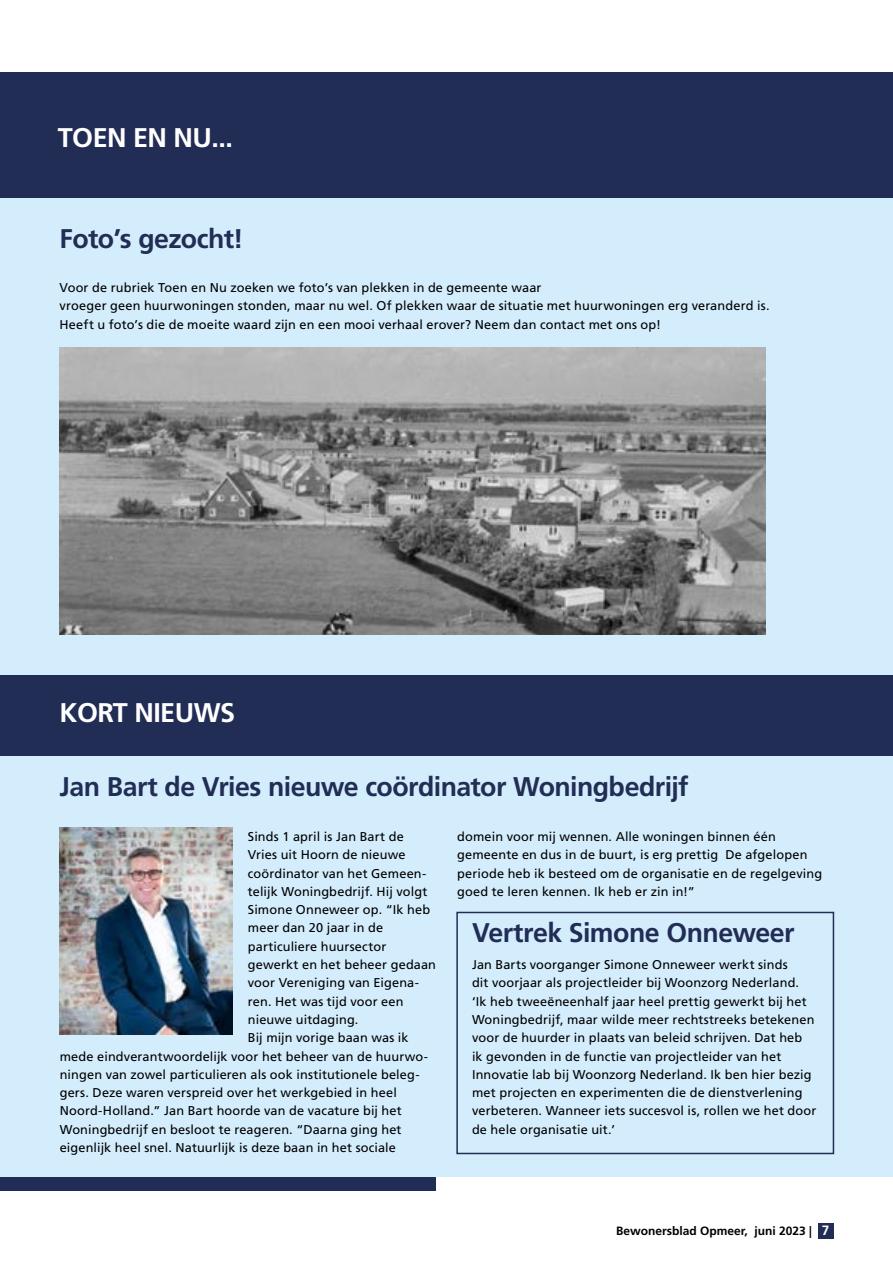
<style>
.page{position:relative;width:893px;height:1263px;background:#fff}
.page>*{position:absolute;margin:0;border:0;box-sizing:border-box;transform-origin:0 0}
.t1{font:700 27px "Frutiger LT Std";letter-spacing:-.02em;color:#212d55}
.t2{font:700 27px "Frutiger LT Std";letter-spacing:-.02em;color:#fff}
.t3{font:12.75px/18.3px "Frutiger LT Std";letter-spacing:.01em;color:#000}
.t4{font:700 12px "Frutiger LT Std";color:#000}
.s1{font-size:13.5px;color:#fff}
</style>
<div class="page">
<div style="left:0;top:1177px;width:436px;height:14px;background:#212d55"></div>
<div style="left:818px;top:1223px;width:15px;height:16px;background:#212d55"></div>
<div style="left:0;top:190px;width:893px;height:987px;background:#d4edfc"></div>
<div style="left:0;top:72px;width:893px;height:126px;background:#212d55"></div>
<img style="left:60px;top:347px;width:705px;height:287px">
<div style="left:1px;top:675px;width:892px;height:81px;background:#212d55"></div>
<img style="left:60px;top:828px;width:172px;height:206px">
<div style="left:456px;top:912px;width:378px;height:242px;border:2px solid #212d55"></div>
<h2 class="t2" style="left:58px;top:122px;width:177px">TOEN EN NU...</h2>
<h3 class="t1" style="left:60px;top:222px;width:185px">Foto’s gezocht!</h3>
<p class="t3" style="left:60px;top:278px;width:712px">Voor de rubriek Toen en Nu zoeken we foto’s van plekken in de gemeente waar<br>vroeger geen huurwoningen stonden, maar nu wel. Of plekken waar de situatie met huurwoningen erg veranderd is.<br>Heeft u foto’s die de moeite waard zijn en een mooi verhaal erover? Neem dan contact met ons op!</p>
<h2 class="t2" style="left:60px;top:697px;width:177px">KORT NIEUWS</h2>
<h3 class="t1" style="left:60px;top:771px;width:630px">Jan Bart de Vries nieuwe coördinator Woningbedrijf</h3>
<p class="t3" style="left:248px;top:827px;width:190px">Sinds 1 april is Jan Bart de<br>Vries uit Hoorn de nieuwe coördinator van het Gemeen&shy;telijk Woningbedrijf. Hij volgt<br>Simone Onneweer op. “Ik heb meer dan 20 jaar in de particuliere huursector gewerkt en het beheer gedaan voor Vereniging van Eigena&shy;ren. Het was tijd voor een nieuwe uitdaging.</p>
<p class="t3" style="left:60px;top:1029px;width:370px;text-indent:188px">Bij mijn vorige baan was ik mede eindverantwoordelijk voor het beheer van de huurwo&shy;ningen van zowel particulieren als ook institutionele beleg&shy;gers. Deze waren verspreid over het werkgebied in heel Noord-Holland.” Jan Bart hoorde van de vacature bij het Woningbedrijf en besloot te reageren. “Daarna ging het eigenlijk heel snel. Natuurlijk is deze baan in het sociale</p>
<p class="t3" style="left:457px;top:827px;width:367px">domein voor mij wennen. Alle woningen binnen één gemeente en dus in de buurt, is erg prettig De afgelopen periode heb ik besteed om de organisatie en de regelgeving goed te leren kennen. Ik heb er zin in!”</p>
<h3 class="t1" style="left:472px;top:917px;width:324px">Vertrek Simone Onneweer</h3>
<p class="t3" style="left:472px;top:955px;width:329px">Jan Barts voorganger Simone Onneweer werkt sinds dit voorjaar als projectleider bij Woonzorg Nederland.</p>
<p class="t3" style="left:472px;top:992px;width:346px">‘Ik heb tweeëneenhalf jaar heel prettig gewerkt bij het Woningbedrijf, maar wilde meer rechtstreeks betekenen voor de huurder in plaats van beleid schrijven. Dat heb<br>ik gevonden in de functie van projectleider van het Innovatie lab bij Woonzorg Nederland. Ik ben hier bezig met projecten en experimenten die de dienstverlening verbeteren. Wanneer iets succesvol is, rollen we het door de hele organisatie uit.’</p>
<p class="t4" style="left:616px;top:1224px;width:215px">Bewonersblad Opmeer, juni 2023 | <span class="s1">7</span></p>
</div>
